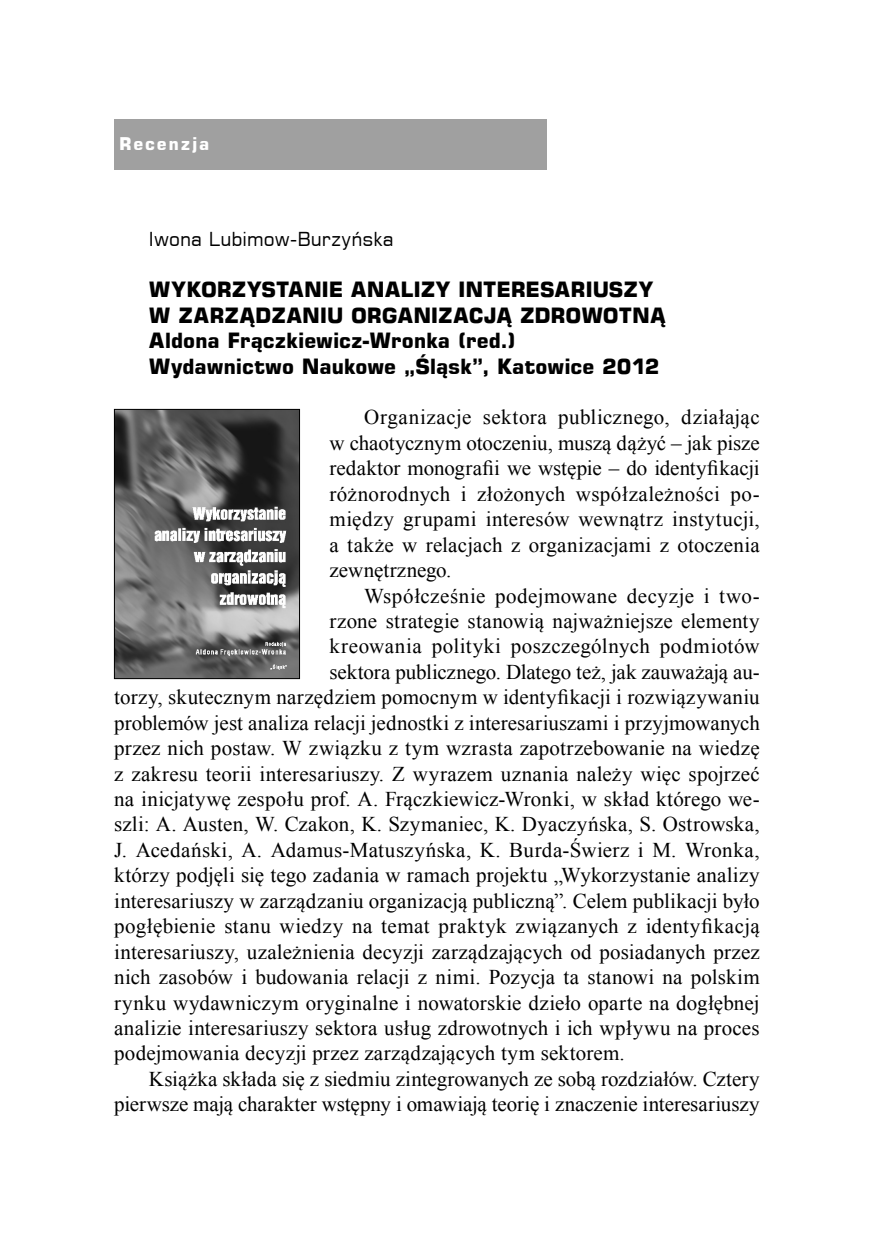
<style>
.page{position:relative;width:874px;height:1241px;background:#fff}
.page>*{position:absolute;margin:0;border:0;box-sizing:border-box;transform-origin:0 0}
.t1{font:21px/25.4px "Times New Roman";letter-spacing:.01em;color:#000;text-align:justify}
.t2{font:700 21px/25.4px "Square 721 EU";color:#000}
.t3{font:19.25px "Square 721 EU";color:#000}
.t4{font:700 17.5px "Square 721 EU";letter-spacing:.1em;color:#fff}
</style>
<div class="page">
<div style="left:114px;top:119px;width:432px;height:51px;background:#a0a0a0"></div>
<img style="left:116px;top:411px;width:181px;height:265px">
<div style="left:114px;top:409px;width:185px;height:269px;border:1px solid #000"></div>
<p class="t4" style="left:119px;top:133px;width:92px">Recenzja</p>
<p class="t3" style="left:149px;top:227px;width:246px">Iwona Lubimow-Burzyńska</p>
<p class="t2" style="left:149px;top:277px;width:518px">WYKORZYSTANIE ANALIZY INTERESARIUSZY W ZARZĄDZANIU ORGANIZACJĄ ZDROWOTNĄ Aldona Frączkiewicz-Wronka (red.)<br>Wydawnictwo Naukowe „Śląsk”, Katowice 2012</p>
<p class="t1" style="left:329px;top:404px;width:431px;text-indent:35px">Organizacje sektora publicznego, działając w chaotycznym otoczeniu, muszą dążyć – jak pisze redaktor monografii we wstępie – do identyfikacji różnorodnych i złożonych współzależności po&shy;między grupami interesów wewnątrz instytucji, a także w relacjach z organizacjami z otoczenia zewnętrznego.</p>
<p class="t1" style="left:364px;top:582px;width:397px">Współcześnie podejmowane decyzje i two-</p>
<p class="t1" style="left:329px;top:608px;width:431px">rzone strategie stanowią najważniejsze elementy</p>
<p class="t1" style="left:329px;top:633px;width:431px">kreowania polityki poszczególnych podmiotów</p>
<p class="t1" style="left:329px;top:659px;width:431px">sektora publicznego. Dlatego też, jak zauważają au-</p>
<p class="t1" style="left:114px;top:684px;width:646px">torzy, skutecznym narzędziem pomocnym w identyfikacji i rozwiązywaniu</p>
<p class="t1" style="left:114px;top:709px;width:647px">problemów jest analiza relacji jednostki z interesariuszami i przyjmowanych</p>
<p class="t1" style="left:114px;top:735px;width:646px">przez nich postaw. W związku z tym wzrasta zapotrzebowanie na wiedzę</p>
<p class="t1" style="left:114px;top:760px;width:646px">z zakresu teorii interesariuszy. Z wyrazem uznania należy więc spojrzeć</p>
<p class="t1" style="left:114px;top:786px;width:646px">na inicjatywę zespołu prof. A. Frączkiewicz-Wronki, w skład którego we-</p>
<p class="t1" style="left:114px;top:811px;width:646px">szli: A. Austen, W. Czakon, K. Szymaniec, K. Dyaczyńska, S. Ostrowska,</p>
<p class="t1" style="left:114px;top:837px;width:646px">J. Acedański, A. Adamus-Matuszyńska, K. Burda-Świerz i M. Wronka,</p>
<p class="t1" style="left:114px;top:862px;width:646px">którzy podjęli się tego zadania w ramach projektu „Wykorzystanie analizy</p>
<p class="t1" style="left:114px;top:887px;width:646px">interesariuszy w zarządzaniu organizacją publiczną”. Celem publikacji było</p>
<p class="t1" style="left:114px;top:913px;width:646px">pogłębienie stanu wiedzy na temat praktyk związanych z identyfikacją</p>
<p class="t1" style="left:114px;top:938px;width:646px">interesariuszy, uzależnienia decyzji zarządzających od posiadanych przez</p>
<p class="t1" style="left:114px;top:964px;width:646px">nich zasobów i budowania relacji z nimi. Pozycja ta stanowi na polskim</p>
<p class="t1" style="left:114px;top:989px;width:646px">rynku wydawniczym oryginalne i nowatorskie dzieło oparte na dogłębnej</p>
<p class="t1" style="left:114px;top:1015px;width:646px">analizie interesariuszy sektora usług zdrowotnych i ich wpływu na proces</p>
<p class="t1" style="left:114px;top:1040px;width:512px">podejmowania decyzji przez zarządzających tym sektorem.</p>
<p class="t1" style="left:149px;top:1065px;width:612px">Książka składa się z siedmiu zintegrowanych ze sobą rozdziałów. Cztery</p>
<p class="t1" style="left:114px;top:1091px;width:646px">pierwsze mają charakter wstępny i omawiają teorię i znaczenie interesariuszy</p>
</div>
